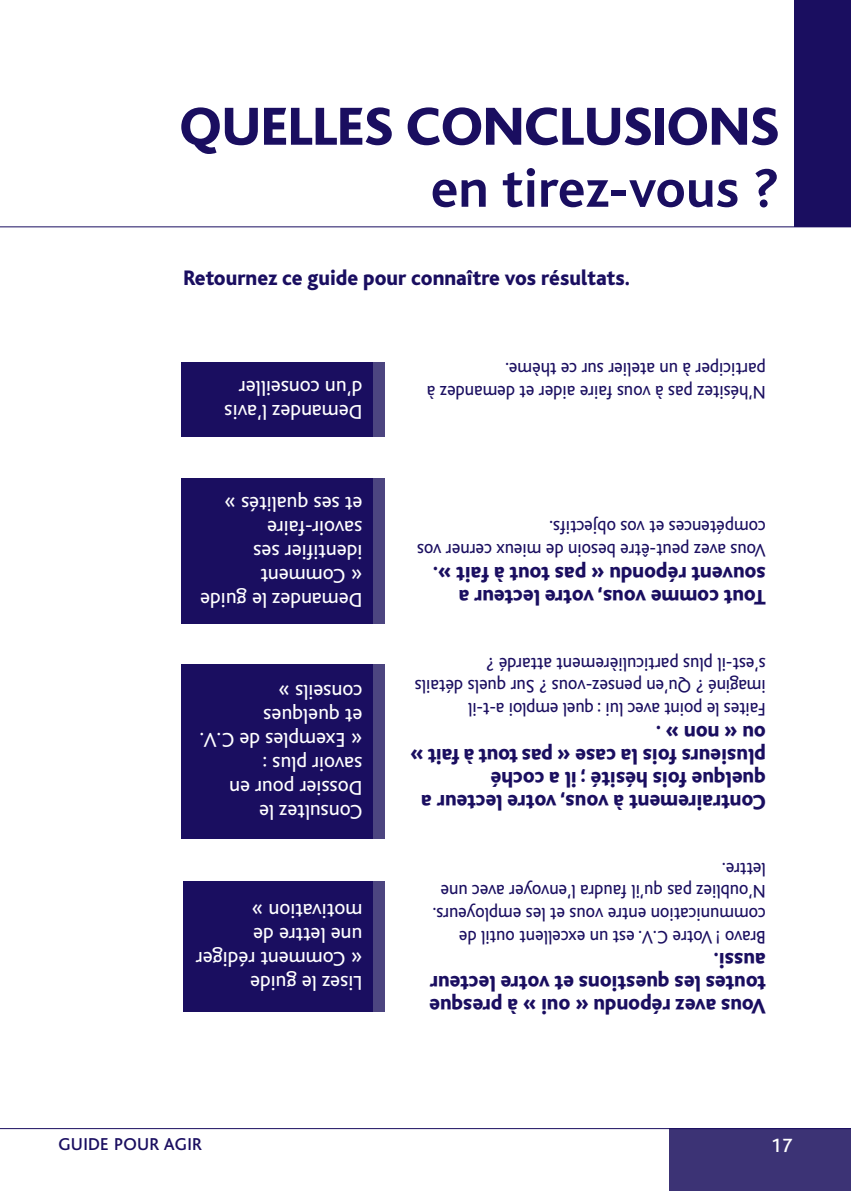
<style>
.page{position:relative;width:851px;height:1191px;background:#fff}
.page>*{position:absolute;margin:0;border:0;box-sizing:border-box;transform-origin:0 0}
.t1{font:800 56px "Bliss";color:#1a0e60}
.t2{font:700 56px "Bliss";color:#1a0e60}
.t3{font:800 22px/23px "Bliss";color:#1a0e60;scale:.95 1}
.t4{font:21px/24px "Bliss";color:#fff}
.t5{font:500 20px "Bliss";color:#fff}
.t6{font:19px/22.6px "Bliss";color:#1a0e60;scale:.95 1}
.t7{font:500 18px "Bliss";letter-spacing:.015em;color:#1a0e60}
</style>
<div class="page">
<div style="left:794px;top:0;width:56px;height:227px;background:#1a0e60"></div>
<hr style="left:0;top:226px;width:850px;height:1px;background:#1a0e60">
<div style="left:669px;top:1128px;width:181px;height:63px;background:#3c3375"></div>
<hr style="left:0;top:1128px;width:850px;height:1px;background:#1a0e60">
<div style="left:184px;top:881px;width:189px;height:130px;background:#1a0e60"></div>
<div style="left:373px;top:881px;width:11px;height:130px;background:#4c4580"></div>
<div style="left:181px;top:664px;width:192px;height:174px;background:#1a0e60"></div>
<div style="left:373px;top:664px;width:11px;height:174px;background:#4c4580"></div>
<div style="left:181px;top:478px;width:192px;height:146px;background:#1a0e60"></div>
<div style="left:373px;top:478px;width:11px;height:146px;background:#4c4580"></div>
<div style="left:181px;top:362px;width:192px;height:74px;background:#1a0e60"></div>
<div style="left:373px;top:362px;width:11px;height:74px;background:#4c4580"></div>
<h1 class="t1" style="left:179px;top:108px;width:601px">QUELLES CONCLUSIONS</h1>
<h1 class="t2" style="left:430px;top:170px;width:350px">en tirez-vous ?</h1>
<p class="t3" style="left:183px;top:269px;width:471px">Retournez ce guide pour connaître vos résultats.</p>
<p class="t4" style="left:362px;top:421px;width:139px;rotate:-180deg">Demandez l’avis d’un conseiller</p>
<p class="t4" style="left:362px;top:609px;width:164px;rotate:-180deg">Demandez le guide « Comment identifier ses savoir-faire<br>et ses qualités »</p>
<p class="t4" style="left:362px;top:821px;width:164px;rotate:-180deg">Consultez le<br>Dossier pour en savoir plus :<br>« Exemples de C.V. et quelques conseils »</p>
<p class="t4" style="left:362px;top:992px;width:168px;rotate:-180deg">Lisez le guide<br>« Comment rédiger une lettre de motivation »</p>
<p class="t6" style="left:765px;top:401px;width:358px;rotate:-180deg">N’hésitez pas à vous faire aider et demandez à participer à un atelier sur ce thème.</p>
<p class="t6" style="left:765px;top:559px;width:369px;rotate:-180deg">Vous avez peut-être besoin de mieux cerner vos compétences et vos objectifs.</p>
<p class="t3" style="left:765px;top:606px;width:352px;rotate:-180deg">Tout comme vous, votre lecteur a souvent répondu « pas tout à fait ».</p>
<p class="t6" style="left:765px;top:718px;width:371px;rotate:-180deg">Faites le point avec lui : quel emploi a-t-il imaginé ? Qu’en pensez-vous ? Sur quels détails s’est-il plus particulièrement attardé ?</p>
<p class="t3" style="left:765px;top:811px;width:376px;rotate:-180deg">Contrairement à vous, votre lecteur a quelque fois hésité ; il a coché plusieurs fois la case « pas tout à fait » ou « non » .</p>
<p class="t6" style="left:765px;top:946px;width:352px;rotate:-180deg">Bravo ! Votre C.V. est un excellent outil de communication entre vous et les employeurs.<br>N’oubliez pas qu’il faudra l’envoyer avec une lettre.</p>
<p class="t3" style="left:765px;top:1015px;width:356px;text-align:justify;rotate:-180deg">Vous avez répondu « oui » à presque toutes les questions et votre lecteur aussi.</p>
<p class="t7" style="left:58px;top:1138px;width:145px">GUIDE POUR AGIR</p>
<p class="t5" style="left:770px;top:1138px;width:23px">17</p>
</div>
